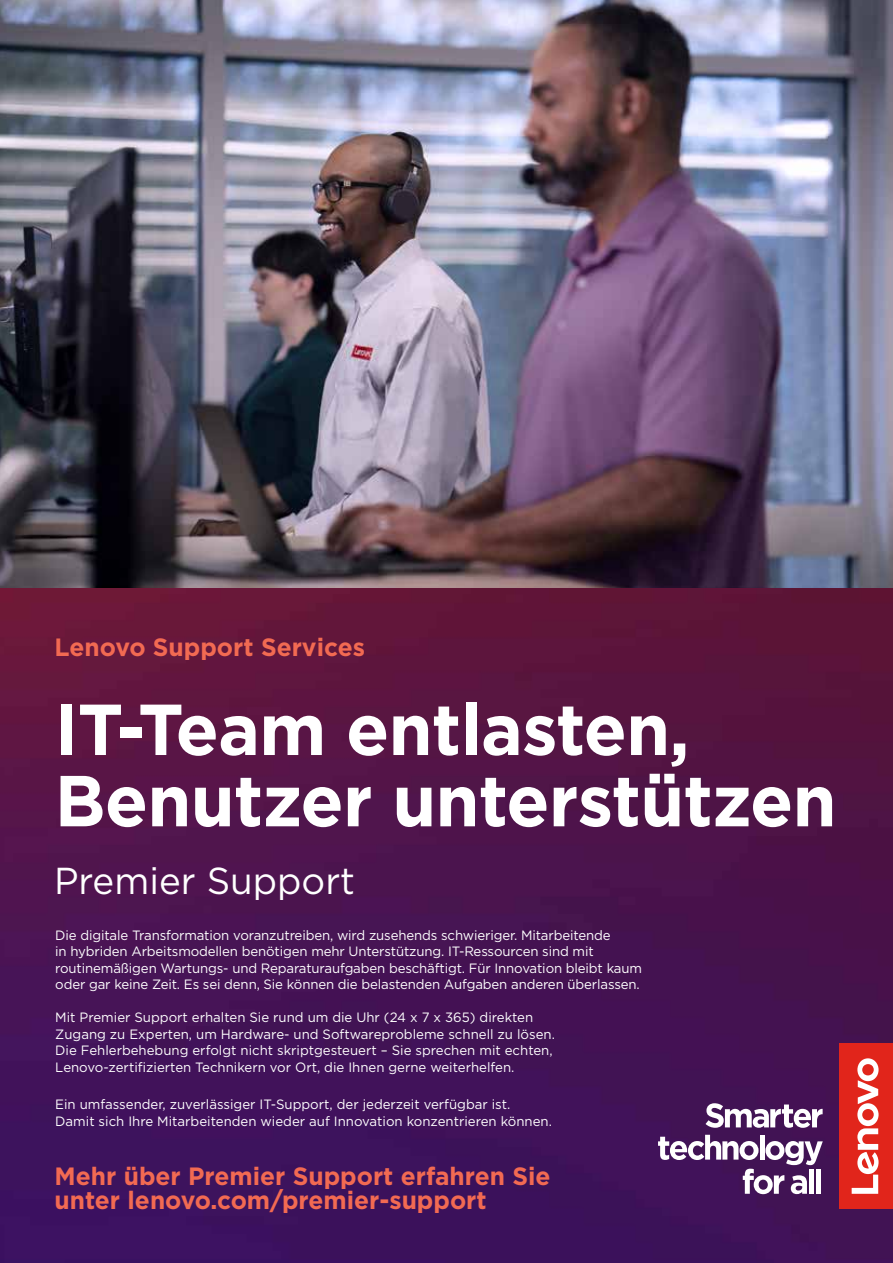
<style>
.page{position:relative;width:893px;height:1263px;background:#fff}
.page>*{position:absolute;margin:0;border:0;box-sizing:border-box;transform-origin:0 0}
.t1{font:700 72px/71.2px "Gotham";letter-spacing:-.01em;color:#fff}
.t2{font:37.5px "Gotham";color:#fff}
.t3{font:700 25.05px/24px "Gotham";color:#f26a52}
.t4{font:13.5px/16.5px "Gotham";letter-spacing:-.01em;color:#fff}
</style>
<div class="page">
<img style="left:0;top:588px;width:893px;height:675px">
<svg style="left:706px;top:1103px;width:117px;height:25px"></svg>
<svg style="left:658px;top:1135px;width:165px;height:59px"></svg>
<div style="left:809px;top:1169px;width:5px;height:25px;background:#fff"></div>
<div style="left:816px;top:1169px;width:5px;height:25px;background:#fff"></div>
<div style="left:839px;top:1043px;width:54px;height:166px;background:#e1251b"></div>
<svg style="left:852px;top:1058px;width:26px;height:136px"></svg>
<img style="left:0;top:0;width:893px;height:588px">
<h3 class="t3" style="left:55px;top:635px;width:312px">Lenovo Support Services</h3>
<h1 class="t1" style="left:55px;top:693px;width:783px">IT-Team entlasten,<br>Benutzer unterstützen</h1>
<h2 class="t2" style="left:54px;top:857px;width:303px">Premier Support</h2>
<p class="t4" style="left:55px;top:927px;width:588px">Die digitale Transformation voranzutreiben, wird zusehends schwieriger. Mitarbeitende<br>in hybriden Arbeitsmodellen benötigen mehr Unterstützung. IT-Ressourcen sind mit routinemäßigen Wartungs- und Reparaturaufgaben beschäftigt. Für Innovation bleibt kaum oder gar keine Zeit. Es sei denn, Sie können die belastenden Aufgaben anderen überlassen.</p>
<p class="t4" style="left:55px;top:1009px;width:501px">Mit Premier Support erhalten Sie rund um die Uhr (24 x 7 x 365) direkten Zugang zu Experten, um Hardware- und Softwareprobleme schnell zu lösen.<br>Die Fehlerbehebung erfolgt nicht skriptgesteuert – Sie sprechen mit echten, Lenovo-zertifizierten Technikern vor Ort, die Ihnen gerne weiterhelfen.</p>
<p class="t4" style="left:55px;top:1096px;width:498px">Ein umfassender, zuverlässiger IT-Support, der jederzeit verfügbar ist.<br>Damit sich Ihre Mitarbeitenden wieder auf Innovation konzentrieren können.</p>
<h3 class="t3" style="left:55px;top:1163px;width:497px">Mehr über Premier Support erfahren Sie unter lenovo.com/premier-support</h3>
</div>
